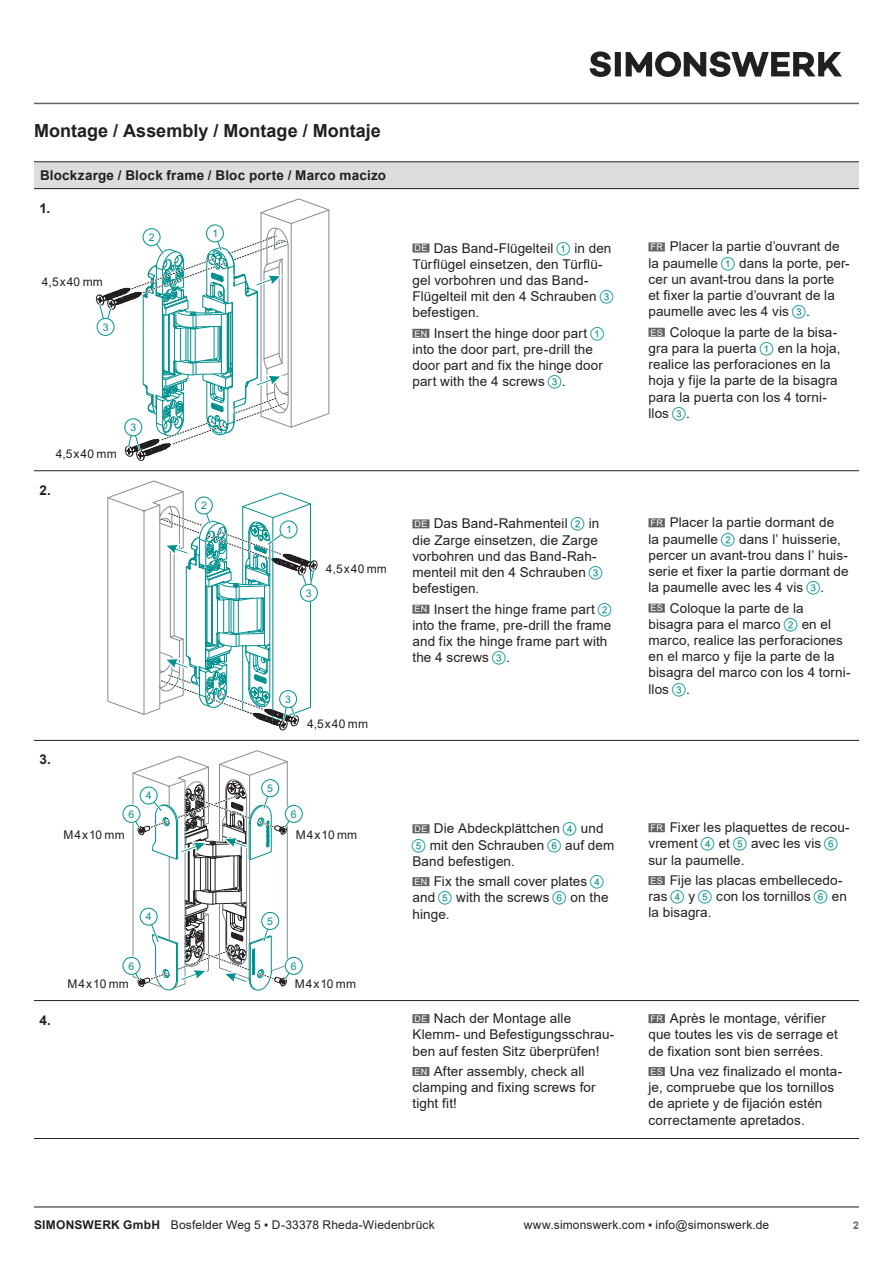
<style>
.page{position:relative;width:893px;height:1263px;background:#fff}
.page>*{position:absolute;margin:0;border:0;box-sizing:border-box;transform-origin:0 0}
.t1{font:700 18px "Arial";color:#231f20}
.Handlung_SPA{font:13.5px/16.2px "Arial";letter-spacing:.005em;color:#231f20}
.Handlung_FRA{font:13.5px/16.2px "Arial";letter-spacing:.005em;color:#231f20}
.Handlung_DEU{font:13.5px/16.2px "Arial";letter-spacing:.005em;color:#231f20}
.Handlung_ENG{font:13.5px/16.2px "Arial";letter-spacing:.005em;color:#231f20}
.Handlungüberschrift{font:700 13.5px "Arial";letter-spacing:.015em;color:#231f20}
.Tab_Körper_Std{font:12px "Arial";letter-spacing:.01em;color:#231f20}
.t2{font:10.5px "Arial";color:#00908e}
.t3{font:700 10.5px "Arial";color:#636366}
.s1{font-size:9px;color:#fff}
.s2{font-family:"The M Xcalls";font-size:12px;color:#00908e}
.s3{font-weight:700}
</style>
<div class="page">
<hr style="left:34px;top:103px;width:825px;height:1px;background:#636366">
<hr style="left:34px;top:1206px;width:825px;height:2px;background:#636366">
<svg style="left:590px;top:51px;width:252px;height:26px"></svg>
<div style="left:34px;top:162px;width:825px;height:27px;background:#dcdddf"></div>
<hr style="left:34px;top:470px;width:370px;height:1px;background:#231f20">
<hr style="left:34px;top:740px;width:370px;height:1px;background:#231f20">
<hr style="left:34px;top:1000px;width:370px;height:1px;background:#231f20">
<hr style="left:34px;top:1138px;width:370px;height:1px;background:#231f20">
<hr style="left:404px;top:470px;width:455px;height:1px;background:#231f20">
<hr style="left:404px;top:740px;width:455px;height:1px;background:#231f20">
<hr style="left:404px;top:1000px;width:455px;height:1px;background:#231f20">
<hr style="left:404px;top:1138px;width:455px;height:1px;background:#231f20">
<hr style="left:34px;top:162px;width:370px;height:1px;background:#231f20">
<hr style="left:404px;top:162px;width:455px;height:1px;background:#231f20">
<hr style="left:34px;top:188px;width:370px;height:1px;background:#231f20">
<hr style="left:404px;top:188px;width:455px;height:1px;background:#231f20">
<svg style="left:96px;top:198px;width:234px;height:263px"></svg>
<div style="left:125px;top:419px;width:17px;height:17px;background:#fff;border-radius:50%"></div>
<div style="left:124px;top:418px;width:18px;height:18px;border:1px solid #00908e;border-radius:50%"></div>
<div style="left:412px;top:243px;width:17px;height:9px;background:#636366"></div>
<div style="left:412px;top:329px;width:17px;height:9px;background:#636366"></div>
<div style="left:648px;top:242px;width:17px;height:9px;background:#636366"></div>
<div style="left:648px;top:328px;width:17px;height:9px;background:#636366"></div>
<svg style="left:107px;top:480px;width:211px;height:251px"></svg>
<div style="left:280px;top:691px;width:17px;height:17px;background:#fff;border-radius:50%"></div>
<div style="left:279px;top:690px;width:18px;height:18px;border:1px solid #00908e;border-radius:50%"></div>
<div style="left:412px;top:519px;width:17px;height:9px;background:#636366"></div>
<div style="left:412px;top:605px;width:17px;height:9px;background:#636366"></div>
<div style="left:648px;top:518px;width:17px;height:9px;background:#636366"></div>
<div style="left:648px;top:604px;width:17px;height:9px;background:#636366"></div>
<svg style="left:122px;top:750px;width:181px;height:241px"></svg>
<div style="left:285px;top:957px;width:17px;height:17px;background:#fff;border-radius:50%"></div>
<div style="left:285px;top:957px;width:18px;height:18px;border:1px solid #00908e;border-radius:50%"></div>
<div style="left:412px;top:824px;width:17px;height:9px;background:#636366"></div>
<div style="left:412px;top:877px;width:17px;height:9px;background:#636366"></div>
<div style="left:648px;top:823px;width:17px;height:9px;background:#636366"></div>
<div style="left:648px;top:876px;width:17px;height:9px;background:#636366"></div>
<div style="left:412px;top:1014px;width:17px;height:9px;background:#636366"></div>
<div style="left:412px;top:1067px;width:17px;height:9px;background:#636366"></div>
<div style="left:648px;top:1014px;width:17px;height:9px;background:#636366"></div>
<div style="left:648px;top:1067px;width:17px;height:9px;background:#636366"></div>
<h1 class="t1" style="left:34px;top:118px;width:348px">Montage / Assembly / Montage / Montaje</h1>
<p class="Handlungüberschrift" style="left:40px;top:166px;width:348px">Blockzarge / Block frame / Bloc porte / Marco macizo</p>
<p class="Handlungüberschrift" style="left:39px;top:198px;width:12px">1.</p>
<p class="Tab_Körper_Std" style="left:42px;top:273px;width:63px">4,5 x 40 mm</p>
<p class="t2" style="left:103px;top:320px;width:7px">3</p>
<p class="t2" style="left:149px;top:230px;width:7px">2</p>
<p class="Tab_Körper_Std" style="left:56px;top:446px;width:63px">4,5 x 40 mm</p>
<p class="Handlungüberschrift" style="left:39px;top:480px;width:13px">2.</p>
<p class="t2" style="left:130px;top:420px;width:7px">3</p>
<p class="t2" style="left:212px;top:227px;width:7px">1</p>
<p class="t2" style="left:201px;top:499px;width:7px">2</p>
<p class="Handlungüberschrift" style="left:39px;top:750px;width:13px">3.</p>
<p class="t2" style="left:129px;top:807px;width:7px">6</p>
<p class="Tab_Körper_Std" style="left:63px;top:826px;width:63px">M 4 x 10 mm</p>
<p class="t2" style="left:146px;top:789px;width:7px">4</p>
<p class="Handlungüberschrift" style="left:39px;top:1010px;width:13px">4.</p>
<p class="t2" style="left:146px;top:910px;width:7px">4</p>
<p class="t2" style="left:129px;top:959px;width:7px">6</p>
<p class="Tab_Körper_Std" style="left:68px;top:975px;width:63px">M 4 x 10 mm</p>
<p class="Handlung_DEU" style="left:412px;top:240px;width:203px"><span class="s1">DE</span> Das Band-Flügelteil <span class="s2">1</span> in den<br>Türflügel einsetzen, den Türflü&shy;gel vorbohren und das Band-<br>Flügelteil mit den 4 Schrauben <span class="s2">3 </span>befestigen.</p>
<p class="Handlung_ENG" style="left:412px;top:325px;width:194px"><span class="s1">EN</span> Insert the hinge door part <span class="s2">1 </span>into the door part, pre-drill the door part and fix the hinge door part with the 4 screws <span class="s2">3</span>.</p>
<p class="Handlung_FRA" style="left:648px;top:238px;width:203px"><span class="s1">FR</span> Placer la partie d’ouvrant de la paumelle <span class="s2">1</span> dans la porte, per&shy;cer un avant-trou dans la porte<br>et fixer la partie d’ouvrant de la paumelle avec les 4 vis <span class="s2">3</span>.</p>
<p class="Handlung_SPA" style="left:648px;top:324px;width:193px"><span class="s1">ES</span> Coloque la parte de la bisa&shy;gra para la puerta <span class="s2">1</span> en la hoja, realice las perforaciones en la hoja y fije la parte de la bisagra para la puerta con los 4 torni&shy;llos <span class="s2">3</span>.</p>
<p class="t2" style="left:286px;top:523px;width:7px">1</p>
<p class="t2" style="left:306px;top:586px;width:7px">3</p>
<p class="Tab_Körper_Std" style="left:326px;top:560px;width:63px">4,5 x 40 mm</p>
<p class="t2" style="left:285px;top:692px;width:7px">3</p>
<p class="Tab_Körper_Std" style="left:307px;top:716px;width:63px">4,5 x 40 mm</p>
<p class="t2" style="left:267px;top:781px;width:7px">5</p>
<p class="t2" style="left:291px;top:807px;width:7px">6</p>
<p class="Tab_Körper_Std" style="left:296px;top:826px;width:63px">M 4 x 10 mm</p>
<p class="t2" style="left:267px;top:914px;width:7px">5</p>
<p class="t2" style="left:291px;top:959px;width:7px">6</p>
<p class="Tab_Körper_Std" style="left:295px;top:975px;width:63px">M 4 x 10 mm</p>
<p class="Handlung_DEU" style="left:412px;top:515px;width:192px"><span class="s1">DE</span> Das Band-Rahmenteil <span class="s2">2</span> in die Zarge einsetzen, die Zarge vorbohren und das Band-Rah&shy;menteil mit den 4 Schrauben <span class="s2">3 </span>befestigen.</p>
<p class="Handlung_ENG" style="left:412px;top:601px;width:201px"><span class="s1">EN</span> Insert the hinge frame part <span class="s2">2 </span>into the frame, pre-drill the frame and fix the hinge frame part with the 4 screws <span class="s2">3</span>.</p>
<p class="Handlung_DEU" style="left:412px;top:820px;width:203px"><span class="s1">DE</span> Die Abdeckplättchen <span class="s2">4</span> und<br><span class="s2">5</span> mit den Schrauben <span class="s2">6</span> auf dem<br>Band befestigen.</p>
<p class="Handlung_ENG" style="left:412px;top:873px;width:198px"><span class="s1">EN</span> Fix the small cover plates <span class="s2">4 </span>and <span class="s2">5</span> with the screws <span class="s2">6</span> on the hinge.</p>
<p class="Handlung_DEU" style="left:412px;top:1010px;width:203px"><span class="s1">DE</span> Nach der Montage alle<br>Klemm- und Befestigungsschrau&shy;ben auf festen Sitz überprüfen!</p>
<p class="Handlung_ENG" style="left:412px;top:1063px;width:185px"><span class="s1">EN</span> After assembly, check all clamping and fixing screws for tight fit!</p>
<p class="Handlung_FRA" style="left:648px;top:514px;width:202px"><span class="s1">FR</span> Placer la partie dormant de<br>la paumelle <span class="s2">2</span> dans l’ huisserie, percer un avant-trou dans l’ huis&shy;serie et fixer la partie dormant de la paumelle avec les 4 vis <span class="s2">3</span>.</p>
<p class="Handlung_SPA" style="left:648px;top:600px;width:203px"><span class="s1">ES</span> Coloque la parte de la<br>bisagra para el marco <span class="s2">2</span> en el marco, realice las perforaciones en el marco y fije la parte de la bisagra del marco con los 4 torni&shy;llos <span class="s2">3</span>.</p>
<p class="Handlung_FRA" style="left:648px;top:819px;width:203px"><span class="s1">FR</span> Fixer les plaquettes de recou&shy;vrement <span class="s2">4</span> et <span class="s2">5</span> avec les vis <span class="s2">6 </span>sur la paumelle.</p>
<p class="Handlung_SPA" style="left:648px;top:872px;width:200px"><span class="s1">ES</span> Fije las placas embellecedo&shy;ras <span class="s2">4</span> y <span class="s2">5</span> con los tornillos <span class="s2">6</span> en la bisagra.</p>
<p class="Handlung_FRA" style="left:648px;top:1010px;width:191px"><span class="s1">FR</span> Après le montage, vérifier que toutes les vis de serrage et de fixation sont bien serrées.</p>
<p class="Handlung_SPA" style="left:648px;top:1063px;width:195px"><span class="s1">ES</span> Una vez finalizado el monta&shy;je, compruebe que los tornillos de apriete y de fijación estén correctamente apretados.</p>
<p class="Tab_Körper_Std" style="left:34px;top:1216px;width:402px"><span class="s3">SIMONSWERK GmbH</span> Bosfelder Weg 5 ▪ D-33378 Rheda-Wiedenbrück</p>
<p class="Tab_Körper_Std" style="left:524px;top:1216px;width:247px">www.simonswerk.com ▪ info@simonswerk.de</p>
<p class="t3" style="left:853px;top:1218px;width:7px">2</p>
</div>
